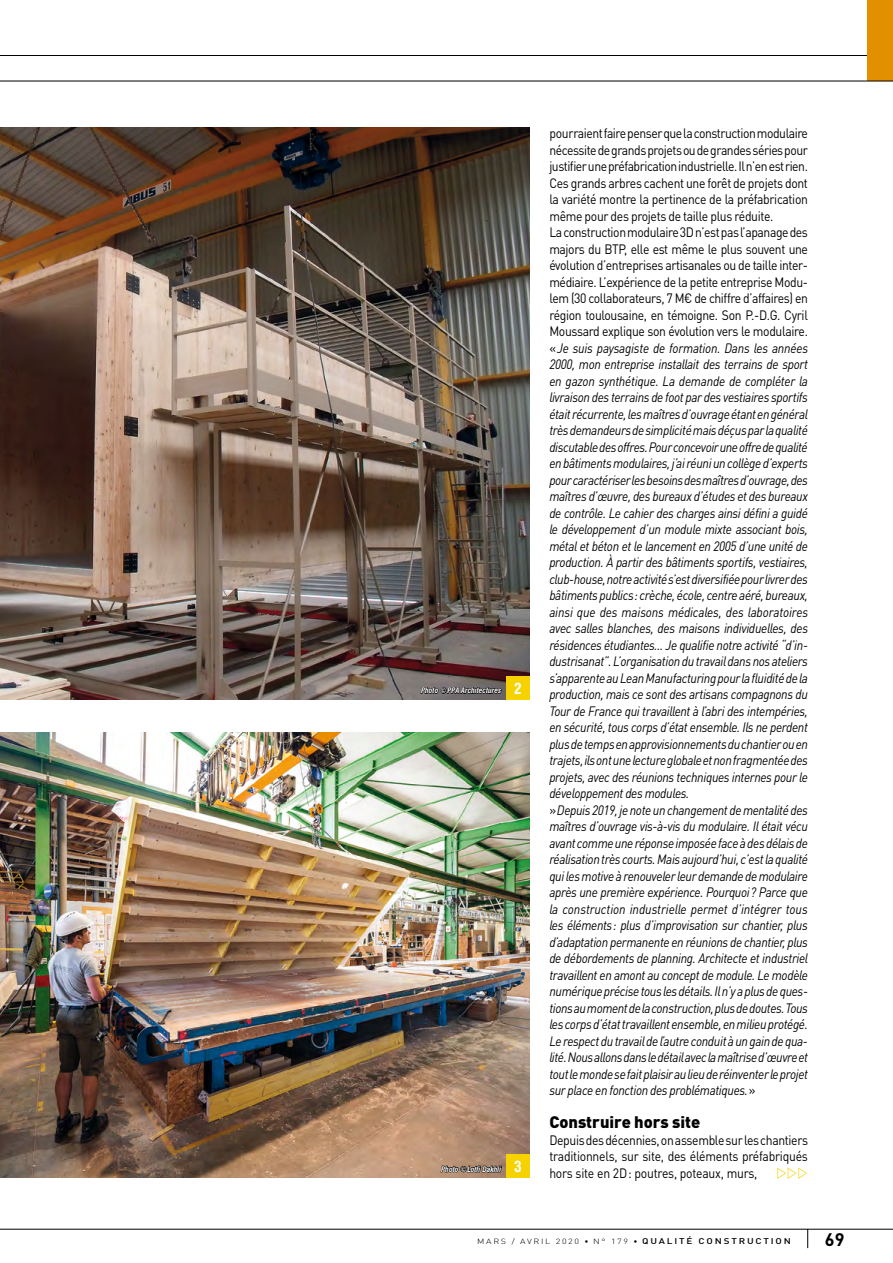
<style>
.page{position:relative;width:893px;height:1263px;background:#fff}
.page>*{position:absolute;margin:0;border:0;box-sizing:border-box;transform-origin:0 0}
.t1{font:700 18px "DINOT";color:#000}
.t2{font:900 16.5px "DINOT";color:#000}
.t3{font:italic 13.5px/16.5px "DINOT";letter-spacing:-.03em;color:#000;scale:.9 1}
.t4{font:13.5px/16.5px "DINOT";letter-spacing:-.02em;color:#000;text-align:justify;scale:.9 1}
.t5{font:italic 700 condensed 7.5px "Swiss 721 BT";color:#fff}
.t6{font:300 7.5px "DINOT";letter-spacing:.18em;color:#000;scale:1.2 1}
.s1{font-style:normal;font-size:15px}
.s2{font-style:normal}
.s3{font-weight:500;font-size:8.25px}
</style>
<div class="page">
<hr style="left:0;top:55px;width:872px;height:1px;background:#000">
<svg style="left:807px;top:1230px;width:1px;height:18px"></svg>
<div style="left:867px;top:0;width:26px;height:81px;background:#e29000"></div>
<hr style="left:0;top:81px;width:893px;height:1px;background:#000">
<hr style="left:0;top:1229px;width:893px;height:1px;background:#000">
<img style="left:0;top:128px;width:530px;height:571px">
<img style="left:0;top:732px;width:530px;height:446px">
<div style="left:506px;top:676px;width:24px;height:23px;background:#f6d200"></div>
<svg style="left:420px;top:685px;width:82px;height:13px"></svg>
<div style="left:506px;top:1154px;width:24px;height:24px;background:#f6d200"></div>
<svg style="left:440px;top:1164px;width:62px;height:11px"></svg>
<p class="t5" style="left:421px;top:686px;width:102px">Photo ©PPA Architectures <span class="s1">2</span></p>
<p class="t5" style="left:441px;top:1164px;width:82px">Photo ©Lotfi Dakhli <span class="s1">3</span></p>
<p class="t3" style="left:549px;top:125px;width:289px"><span class="s2">pourraient faire penser que la construction modulaire nécessite de grands projets ou de grandes séries pour justifier une préfabrication industrielle. Il n’en est rien.<br>Ces grands arbres cachent une forêt de projets dont la variété montre la pertinence de la préfabrication même pour des projets de taille plus réduite.<br>La construction modulaire 3D n’est pas l’apanage des majors du BTP, elle est même le plus souvent une évolution d’entreprises artisanales ou de taille inter&shy;médiaire. L’expérience de la petite entreprise Modu&shy;lem (30 collaborateurs, 7 M€ de chiffre d’affaires) en région toulousaine, en témoigne. Son P.-D.G. Cyril Moussard explique son évolution vers le modulaire. «</span>Je suis paysagiste de formation. Dans les années 2000, mon entreprise installait des terrains de sport en gazon synthétique. La demande de compléter la livraison des terrains de foot par des vestiaires sportifs était récurrente, les maîtres d’ouvrage étant en général très demandeurs de simplicité mais déçus par la qualité discutable des offres. Pour concevoir une offre de qualité en bâtiments modulaires, j’ai réuni un collège d’experts pour caractériser les besoins des maîtres d’ouvrage, des maîtres d’œuvre, des bureaux d’études et des bureaux de contrôle. Le cahier des charges ainsi défini a guidé le développement d’un module mixte associant bois, métal et béton et le lancement en 2005 d’une unité de production. À partir des bâtiments sportifs, vestiaires, club-house, notre activité s’est diversifiée pour livrer des bâtiments publics: crèche, école, centre aéré, bureaux, ainsi que des maisons médicales, des laboratoires avec salles blanches, des maisons individuelles, des résidences étudiantes… Je qualifie notre activité “d’in&shy;dustrisanat”. L’organisation du travail dans nos ateliers s’apparente au Lean Manufacturing pour la fluidité de la production, mais ce sont des artisans compagnons du Tour de France qui travaillent à l’abri des intempéries, en sécurité, tous corps d’état ensemble. Ils ne perdent plus de temps en approvisionnements du chantier ou en trajets, ils ont une lecture globale et non fragmentée des projets, avec des réunions techniques internes pour le développement des modules.<br><span class="s2">»</span>Depuis 2019, je note un changement de mentalité des maîtres d’ouvrage vis-à-vis du modulaire. Il était vécu avant comme une réponse imposée face à des délais de réalisation très courts. Mais aujourd’hui, c’est la qualité qui les motive à renouveler leur demande de modulaire après une première expérience. Pourquoi? Parce que la construction industrielle permet d’intégrer tous les éléments: plus d’improvisation sur chantier, plus d’adaptation permanente en réunions de chantier, plus de débordements de planning. Architecte et industriel travaillent en amont au concept de module. Le modèle numérique précise tous les détails. Il n’y a plus de ques&shy;tions au moment de la construction, plus de doutes. Tous les corps d’état travaillent ensemble, en milieu protégé.<br>Le respect du travail de l’autre conduit à un gain de qua&shy;lité. Nous allons dans le détail avec la maîtrise d’œuvre et tout le monde se fait plaisir au lieu de réinventer le projet sur place en fonction des problématiques.<span class="s2">»</span></p>
<p class="t2" style="left:549px;top:1111px;width:152px">Construire hors site</p>
<p class="t4" style="left:549px;top:1131px;width:289px">Depuis des décennies, on assemble sur les chantiers traditionnels, sur site, des éléments préfabriqués hors site en 2D: poutres, poteaux, murs,</p>
<p class="t6" style="left:477px;top:1237px;width:263px">MARS / AVRIL 2020 • N° 179 • <span class="s3">QUALITÉ CONSTRUCTION</span></p>
<h1 class="t1" style="left:825px;top:1227px;width:21px">69</h1>
</div>
